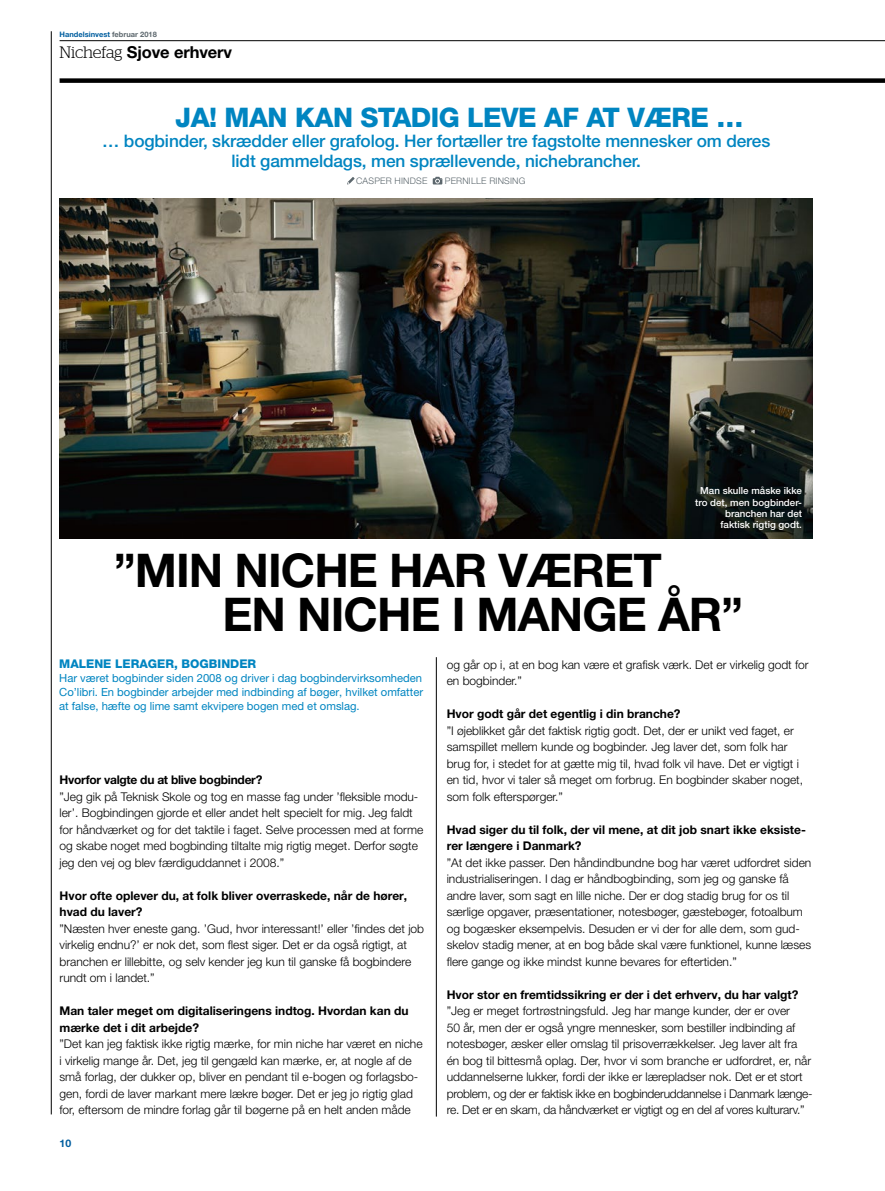
<style>
.page{position:relative;width:885px;height:1191px;background:#fff}
.page>*{position:absolute;margin:0;border:0;box-sizing:border-box;transform-origin:0 0}
.t1{font:700 46.5px/43.5px "Helvetica Neue LT Pro";letter-spacing:-.02em;color:#000}
.t2{font:800 27px "Helvetica Neue LT Pro";letter-spacing:-.02em;color:#0085c1}
.t3{font:500 17.25px/20.2px "Helvetica Neue LT Pro";letter-spacing:-.01em;color:#0085c1;text-align:center}
.t4{font:700 16.5px "Helvetica Neue LT Pro";letter-spacing:-.01em;color:#000}
.t5{font:300 12px/16.5px "Helvetica Neue LT Pro";color:#000}
.t6{font:700 12px/16.5px "Helvetica Neue LT Pro";color:#000}
.t7{font:700 12px "Helvetica Neue LT Pro";letter-spacing:-.02em;color:#000}
.t8{font:800 12px "Helvetica Neue LT Pro";color:#0085c1}
.t9{font:11.25px/14.2px "Helvetica Neue LT Pro";color:#0085c1;text-align:justify}
.t10{font:700 10.5px "Helvetica Neue LT Pro";color:#005e9f}
.t11{font:500 9.75px/11.2px "Helvetica Neue LT Pro";color:#fff;text-align:right}
.t12{font:300 9px "Helvetica Neue LT Pro";letter-spacing:.02em;color:#5c676d}
.t13{font:700 7.5px "Helvetica Neue LT Pro";color:#005e9f}
.s1{color:#5c676d}
.s2{font-family:"Stag";font-weight:300}
</style>
<div class="page">
<hr style="left:60px;top:40px;width:824px;height:1px;background:#000">
<div style="left:60px;top:78px;width:824px;height:5px;background:#000"></div>
<hr style="left:51px;top:31px;width:1px;height:1083px;background:#000">
<svg style="left:347px;top:177px;width:7px;height:7px"></svg>
<svg style="left:432px;top:177px;width:10px;height:7px"></svg>
<img style="left:59px;top:199px;width:753px;height:339px">
<hr style="left:436px;top:657px;width:1px;height:459px;background:#000">
<p class="t13" style="left:60px;top:29px;width:99px">Handelsinvest <span class="s1">februar 2018</span></p>
<h3 class="t4" style="left:60px;top:42px;width:174px"><span class="s2">Nichefag</span> Sjove erhverv</h3>
<h2 class="t2" style="left:175px;top:101px;width:569px">JA! MAN KAN STADIG LEVE AF AT VÆRE …</h2>
<h3 class="t3" style="left:102px;top:130px;width:669px">… bogbinder, skrædder eller grafolog. Her fortæller tre fagstolte mennesker om deres lidt gammeldags, men sprællevende, nichebrancher.</h3>
<p class="t12" style="left:356px;top:176px;width:73px">CASPER HINDSE</p>
<p class="t12" style="left:445px;top:176px;width:82px">PERNILLE RINSING</p>
<p class="t11" style="left:695px;top:485px;width:108px">Man skulle måske ikke tro det, men bogbinder&shy;branchen har det faktisk rigtig godt.</p>
<h1 class="t1" style="left:222px;top:548px;width:522px;text-indent:-108px">”MIN NICHE HAR VÆRET<br>EN NICHE I MANGE ÅR”</h1>
<p class="t8" style="left:59px;top:656px;width:198px">MALENE LERAGER, BOGBINDER</p>
<p class="t9" style="left:59px;top:670px;width:365px">Har været bogbinder siden 2008 og driver i dag bogbindervirksomheden Co’libri. En bogbinder arbejder med indbinding af bøger, hvilket omfatter at false, hæfte og lime samt ekvipere bogen med et omslag.</p>
<p class="t5" style="left:446px;top:656px;width:363px">og går op i, at en bog kan være et grafisk værk. Det er virkelig godt for en bogbinder.”</p>
<p class="t6" style="left:446px;top:705px;width:235px">Hvor godt går det egentlig i din branche?</p>
<p class="t5" style="left:446px;top:722px;width:358px">”I øjeblikket går det faktisk rigtig godt. Det, der er unikt ved faget, er samspillet mellem kunde og bogbinder. Jeg laver det, som folk har brug for, i stedet for at gætte mig til, hvad folk vil have. Det er vigtigt i en tid, hvor vi taler så meget om forbrug. En bogbinder skaber noget, som folk efterspørger.”</p>
<p class="t6" style="left:446px;top:821px;width:360px">Hvad siger du til folk, der vil mene, at dit job snart ikke eksiste&shy;rer længere i Danmark?</p>
<p class="t5" style="left:446px;top:854px;width:366px">”At det ikke passer. Den håndindbundne bog har været udfordret siden industrialiseringen. I dag er håndbogbinding, som jeg og ganske få andre laver, som sagt en lille niche. Der er dog stadig brug for os til særlige opgaver, præsentationer, notesbøger, gæstebøger, fotoalbum og bogæsker eksempelvis. Desuden er vi der for alle dem, som gud&shy;skelov stadig mener, at en bog både skal være funktionel, kunne læses flere gange og ikke mindst kunne bevares for eftertiden.”</p>
<p class="t6" style="left:446px;top:986px;width:353px">Hvor stor en fremtidssikring er der i det erhverv, du har valgt?</p>
<p class="t5" style="left:446px;top:1002px;width:367px">”Jeg er meget fortrøstningsfuld. Jeg har mange kunder, der er over<br>50 år, men der er også yngre mennesker, som bestiller indbinding af notesbøger, æsker eller omslag til prisoverrækkelser. Jeg laver alt fra én bog til bittesmå oplag. Der, hvor vi som branche er udfordret, er, når uddannelserne lukker, fordi der ikke er lærepladser nok. Det er et stort problem, og der er faktisk ikke en bogbinderuddannelse i Danmark længe&shy;re. Det er en skam, da håndværket er vigtigt og en del af vores kulturarv.”</p>
<p class="t7" style="left:60px;top:772px;width:204px">Hvorfor valgte du at blive bogbinder?</p>
<p class="t5" style="left:60px;top:788px;width:365px">”Jeg gik på Teknisk Skole og tog en masse fag under ’fleksible modu&shy;ler’. Bogbindingen gjorde et eller andet helt specielt for mig. Jeg faldt for håndværket og for det taktile i faget. Selve processen med at forme og skabe noget med bogbinding tiltalte mig rigtig meget. Derfor søgte jeg den vej og blev færdiguddannet i 2008.”</p>
<p class="t6" style="left:60px;top:887px;width:349px">Hvor ofte oplever du, at folk bliver overraskede, når de hører, hvad du laver?</p>
<p class="t5" style="left:60px;top:920px;width:366px">”Næsten hver eneste gang. ’Gud, hvor interessant!’ eller ’findes det job virkelig endnu?’ er nok det, som flest siger. Det er da også rigtigt, at branchen er lillebitte, og selv kender jeg kun til ganske få bogbindere rundt om i landet.”</p>
<p class="t6" style="left:60px;top:1002px;width:350px">Man taler meget om digitaliseringens indtog. Hvordan kan du mærke det i dit arbejde?</p>
<p class="t5" style="left:60px;top:1035px;width:364px">”Det kan jeg faktisk ikke rigtig mærke, for min niche har været en niche i virkelig mange år. Det, jeg til gengæld kan mærke, er, at nogle af de små forlag, der dukker op, bliver en pendant til e-bogen og forlagsbo&shy;gen, fordi de laver markant mere lækre bøger. Det er jeg jo rigtig glad for, eftersom de mindre forlag går til bøgerne på en helt anden måde</p>
<p class="t10" style="left:60px;top:1136px;width:13px">10</p>
</div>
